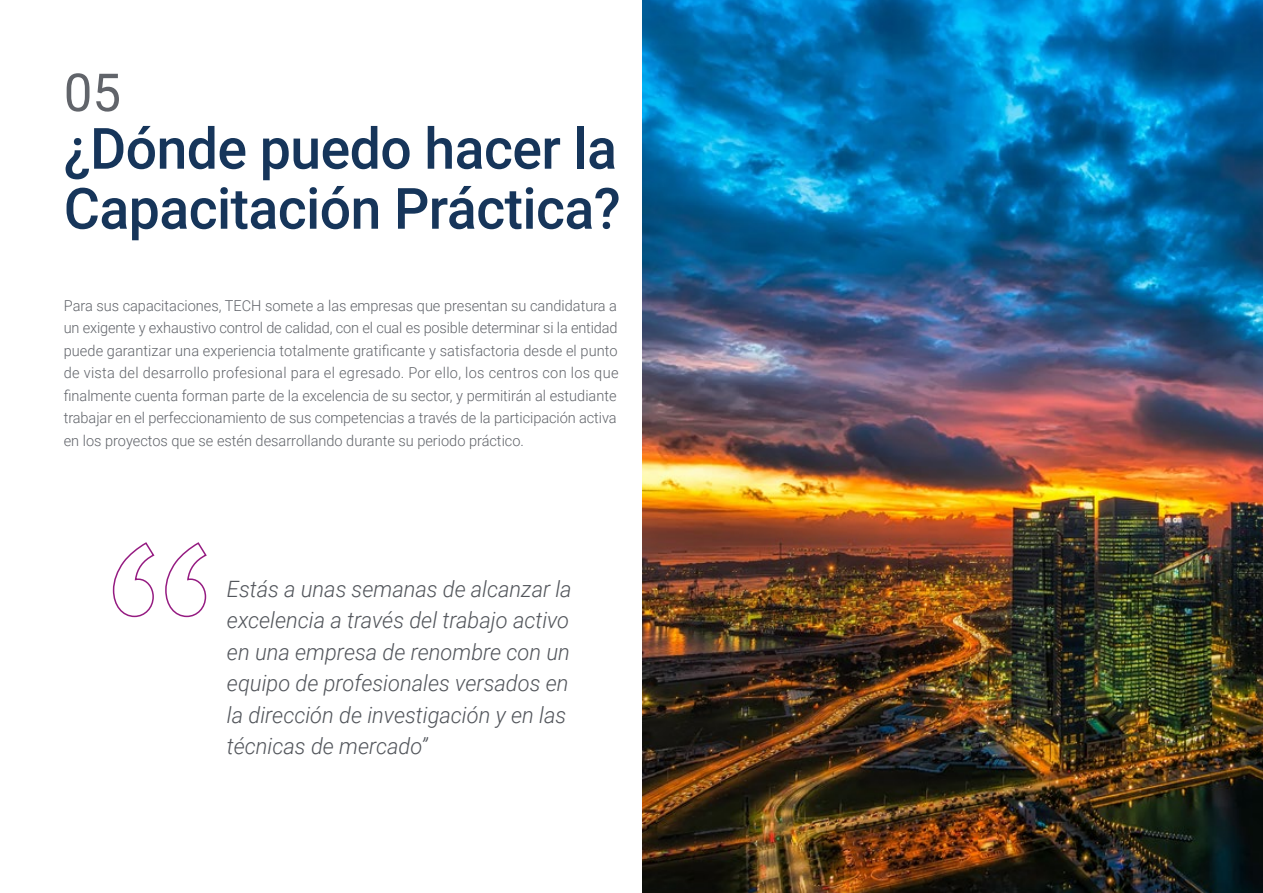
<style>
.page{position:relative;width:1263px;height:893px;background:#fff}
.page>*{position:absolute;margin:0;border:0;box-sizing:border-box;transform-origin:0 0}
.t1{font:500 57px/60px "Roboto";letter-spacing:-.01em;color:#16355a}
.t2{font:52.5px "Roboto";color:#61646a}
.t3{font:italic 300 22.5px/31.5px "Roboto";color:#52555b}
.t4{font:300 15px/22.5px "Roboto";color:#61646a}
</style>
<div class="page">
<svg style="left:112px;top:542px;width:95px;height:76px"></svg>
<img style="left:642px;top:0;width:621px;height:893px">
<h2 class="t2" style="left:64px;top:56px;width:59px">05</h2>
<h1 class="t1" style="left:64px;top:116px;width:558px">¿Dónde puedo hacer la<br>Capacitación Práctica?</h1>
<p class="t4" style="left:64px;top:293px;width:556px">Para sus capacitaciones, TECH somete a las empresas que presentan su candidatura a un exigente y exhaustivo control de calidad, con el cual es posible determinar si la entidad puede garantizar una experiencia totalmente gratificante y satisfactoria desde el punto de vista del desarrollo profesional para el egresado. Por ello, los centros con los que finalmente cuenta forman parte de la excelencia de su sector, y permitirán al estudiante trabajar en el perfeccionamiento de sus competencias a través de la participación activa en los proyectos que se estén desarrollando durante su periodo práctico.</p>
<h3 class="t3" style="left:227px;top:572px;width:346px">Estás a unas semanas de alcanzar la excelencia a través del trabajo activo en una empresa de renombre con un equipo de profesionales versados en la dirección de investigación y en las técnicas de mercado”</h3>
</div>
